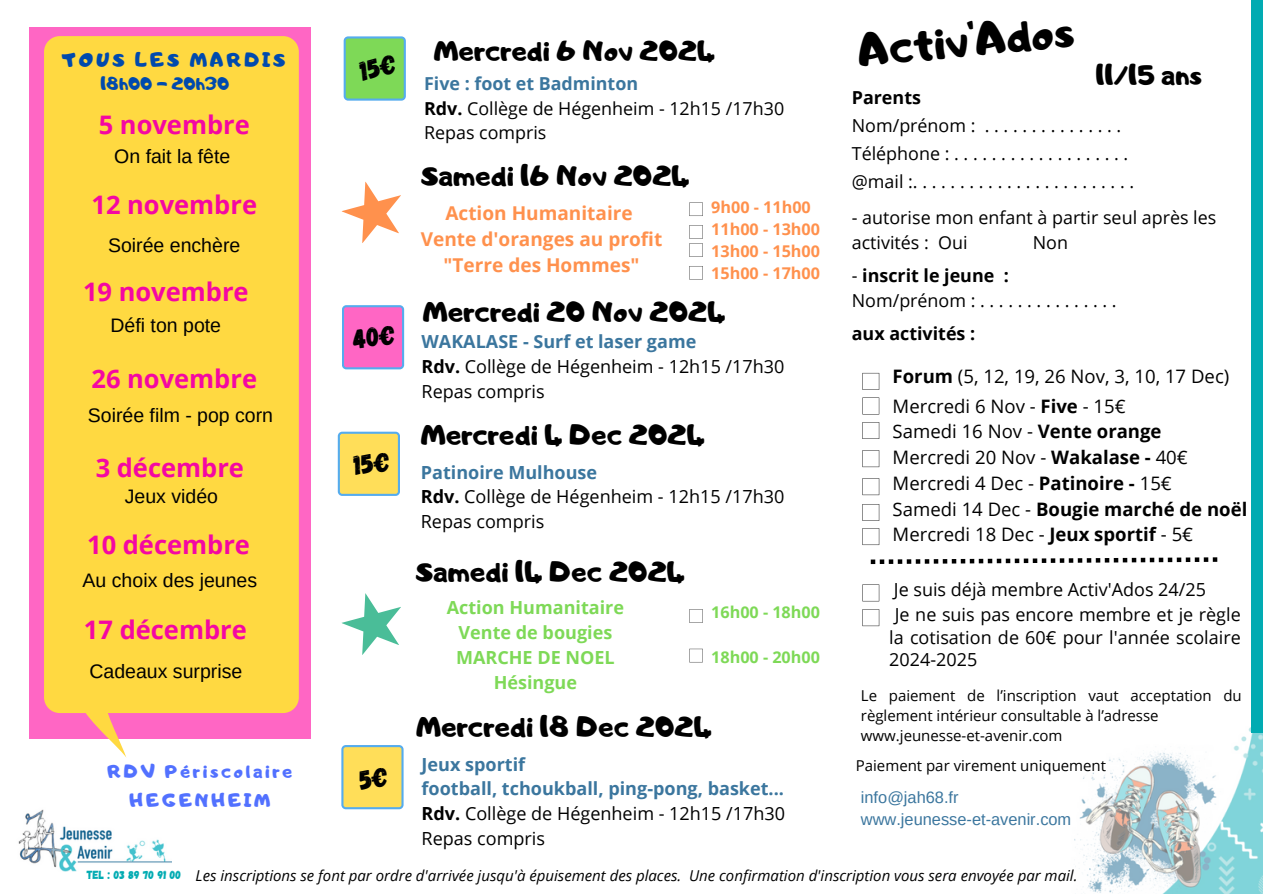
<style>
.page{position:relative;width:1263px;height:894px;background:#fff}
.page>*{position:absolute;margin:0;border:0;box-sizing:border-box;transform-origin:0 0}
.t1{font:44.1px "Adigiana Toybox";color:#000}
.t2{font:27.9px "Adigiana Toybox";color:#000}
.t3{font:27.75px "Adigiana Toybox";color:#000}
.t4{font:27px "Adigiana Toybox";color:#000}
.t5{font:700 25.5px "Open Sans";color:#f407a3}
.t6{font:19.5px "Arimo";color:#000}
.t7{font:19.5px "Adigiana Toybox";letter-spacing:.145em;color:#004aad}
.t8{font:700 19.05px/26.1px "Open Sans";color:#ff914d;text-align:center}
.t9{font:18.6px/25.8px "Open Sans";color:#000}
.t10{font:18.15px/29.2px "Adigiana Toybox";letter-spacing:.145em;color:#5271ff;text-align:center}
.t11{font:18px/24.8px "Open Sans";color:#000}
.t12{font:700 18px/24.8px "Open Sans";color:#3b769e}
.t13{font:700 18px/24.8px "Open Sans";color:#7ed957;text-align:center}
.t14{font:17.85px/28px "Open Sans";color:#000}
.t15{font:700 17.85px "Open Sans";color:#000}
.t16{font:17.4px "Adigiana Toybox";color:#004aad}
.t17{font:16.35px "Arimo";color:#3b769e}
.t18{font:700 16.2px/21.9px "Open Sans";color:#ff914d}
.t19{font:700 16.2px "Open Sans";color:#7ed957}
.t20{font:15px/20.2px "Open Sans";color:#000}
.t21{font:italic 15px "Open Sans";color:#000}
.t22{font:11.7px "Gagalin";color:#01abb2}
.s1{font-weight:700;color:#3b769e}
.s2{font-weight:700}
.s3{color:#000}
.s4{font-weight:400;color:#000}
</style>
<div class="page">
<img style="left:1074px;top:727px;width:189px;height:166px">
<div style="left:1251px;top:0;width:12px;height:732px;background:#01abb2"></div>
<img style="left:18px;top:809px;width:154px;height:62px">
<div style="left:29px;top:27px;width:282px;height:711px;background:#ff66c4"></div>
<div style="left:44px;top:36px;width:255px;height:721px;background:#ffd941"></div>
<svg style="left:862px;top:373px;width:17px;height:16px"></svg>
<svg style="left:862px;top:397px;width:17px;height:17px"></svg>
<svg style="left:862px;top:422px;width:17px;height:17px"></svg>
<svg style="left:862px;top:450px;width:17px;height:17px"></svg>
<svg style="left:862px;top:478px;width:17px;height:17px"></svg>
<svg style="left:862px;top:504px;width:17px;height:16px"></svg>
<svg style="left:689px;top:202px;width:14px;height:14px"></svg>
<svg style="left:689px;top:225px;width:14px;height:32px"></svg>
<svg style="left:689px;top:266px;width:14px;height:13px"></svg>
<svg style="left:689px;top:609px;width:14px;height:13px"></svg>
<svg style="left:689px;top:648px;width:14px;height:14px"></svg>
<svg style="left:871px;top:557px;width:346px;height:7px"></svg>
<svg style="left:862px;top:584px;width:17px;height:17px"></svg>
<svg style="left:862px;top:609px;width:17px;height:17px"></svg>
<svg style="left:341px;top:181px;width:60px;height:62px"></svg>
<svg style="left:341px;top:593px;width:60px;height:62px"></svg>
<svg style="left:862px;top:528px;width:17px;height:17px"></svg>
<svg style="left:344px;top:36px;width:62px;height:65px;background:#7bd46c"></svg>
<svg style="left:342px;top:305px;width:62px;height:64px;background:#ea6fc9"></svg>
<svg style="left:338px;top:431px;width:62px;height:64px;background:#ecd86b"></svg>
<svg style="left:341px;top:745px;width:63px;height:64px;background:#ead86d"></svg>
<p class="t7" style="left:62px;top:47px;width:225px">TOUS LES MARDIS</p>
<p class="t16" style="left:101px;top:73px;width:130px">18h00 - 20h30</p>
<p class="t5" style="left:99px;top:107px;width:153px">5 novembre</p>
<h5 class="t6" style="left:114px;top:145px;width:117px">On fait la fête</h5>
<p class="t5" style="left:91px;top:187px;width:167px">12 novembre</p>
<p class="t6" style="left:108px;top:234px;width:134px">Soirée enchère</p>
<p class="t5" style="left:83px;top:273px;width:167px">19 novembre</p>
<p class="t6" style="left:111px;top:314px;width:112px">Défi ton pote</p>
<h3 class="t5" style="left:91px;top:360px;width:167px">26 novembre</h3>
<h5 class="t6" style="left:88px;top:404px;width:187px">Soirée film - pop corn</h5>
<h3 class="t5" style="left:96px;top:449px;width:150px">3 décembre</h3>
<h3 class="t6" style="left:125px;top:485px;width:95px">Jeux vidéo</h3>
<h5 class="t5" style="left:87px;top:527px;width:164px">10 décembre</h5>
<p class="t6" style="left:83px;top:569px;width:176px">Au choix des jeunes</p>
<h5 class="t5" style="left:84px;top:611px;width:164px">17 décembre</h5>
<h3 class="t6" style="left:89px;top:659px;width:154px">Cadeaux surprise</h3>
<p class="t10" style="left:107px;top:756px;width:187px">RDV Périscolaire<br>HEGENHEIM</p>
<h5 class="t3" style="left:434px;top:33px;width:283px">Mercredi 6 Nov 2024</h5>
<h2 class="t14" style="left:424px;top:70px;width:362px;line-height:24.8px"><span class="s1">Five : foot et Badminton<br></span><span class="s2">Rdv.</span> Collège de Hégenheim - 12h15 /17h30<br>Repas compris</h2>
<h5 class="t2" style="left:422px;top:157px;width:270px">Samedi 16 Nov 2024</h5>
<h5 class="t8" style="left:421px;top:199px;width:243px">Action Humanitaire<br>Vente d'oranges au profit "Terre des Hommes"</h5>
<h3 class="t18" style="left:711px;top:196px;width:110px">9h00 - 11h00<br>11h00 - 13h00<br>13h00 - 15h00<br>15h00 - 17h00</h3>
<h5 class="t2" style="left:423px;top:294px;width:304px">Mercredi 20 Nov 2024</h5>
<h2 class="t11" style="left:422px;top:328px;width:364px"><span class="s1">WAKALASE - Surf et laser game<br></span><span class="s2">Rdv.</span> Collège de Hégenheim - 12h15 /17h30<br>Repas compris</h2>
<h2 class="t2" style="left:421px;top:416px;width:286px">Mercredi 4 Dec 2024</h2>
<h2 class="t11" style="left:421px;top:459px;width:365px"><span class="s1">Patinoire Mulhouse<br></span><span class="s2">Rdv.</span> Collège de Hégenheim - 12h15 /17h30<br>Repas compris</h2>
<h5 class="t2" style="left:416px;top:553px;width:271px">Samedi 14 Dec 2024</h5>
<h4 class="t13" style="left:447px;top:595px;width:179px">Action Humanitaire<br>Vente de bougies<br>MARCHE DE NOEL<br>Hésingue</h4>
<h6 class="t19" style="left:711px;top:600px;width:110px">16h00 - 18h00</h6>
<h4 class="t19" style="left:711px;top:645px;width:110px">18h00 - 20h00</h4>
<p class="t2" style="left:416px;top:708px;width:298px">Mercredi 18 Dec 2024</p>
<p class="t12" style="left:422px;top:751px;width:365px">Jeux sportif<br>football, tchoukball, ping-pong, basket...<br><span class="s3">Rdv.</span> <span class="s4">Collège de Hégenheim - 12h15 /17h30<br>Repas compris</span></p>
<h2 class="t1" style="left:856px;top:21px;width:218px;rotate:-5deg">Activ'Ados</h2>
<h5 class="t4" style="left:1096px;top:57px;width:107px">11/15 ans</h5>
<h3 class="t14" style="left:852px;top:83px;width:284px"><span class="s2">Parents<br></span>Nom/prénom: ...............<br>Téléphone:................... @mail:........................</h3>
<h3 class="t14" style="left:852px;top:204px;width:366px;line-height:25px">- autorise mon enfant à partir seul après les activités : Oui</h3>
<h3 class="t14" style="left:1033px;top:228px;width:37px">Non</h3>
<h3 class="t14" style="left:852px;top:262px;width:266px;line-height:25px">- <span class="s2">inscrit le jeune :<br></span>Nom/prénom:...............</h3>
<h5 class="t15" style="left:852px;top:320px;width:125px">aux activités :</h5>
<h5 class="t9" style="left:893px;top:362px;width:338px"><span class="s2">Forum</span> (5, 12, 19, 26 Nov, 3, 10, 17 Dec)</h5>
<h5 class="t9" style="left:893px;top:392px;width:356px">Mercredi 6 Nov - <span class="s2">Five</span> - 15€<br>Samedi 16 Nov - <span class="s2">Vente orange<br></span>Mercredi 20 Nov - <span class="s2">Wakalase -</span> 40€<br>Mercredi 4 Dec - <span class="s2">Patinoire -</span> 15€<br>Samedi 14 Dec - <span class="s2">Bougie marché de noël<br></span>Mercredi 18 Dec - <span class="s2">Jeux sportif</span> - 5€</h5>
<h5 class="t11" style="left:894px;top:576px;width:348px">Je suis déjà membre Activ'Ados 24/25<br>Je ne suis pas encore membre et je règle</h5>
<h5 class="t11" style="left:889px;top:625px;width:353px;line-height:22.5px">la cotisation de 60€ pour l'année scolaire<br>2024-2025</h5>
<h3 class="t20" style="left:861px;top:684px;width:382px">Le paiement de l’inscription vaut acceptation du règlement intérieur consultable à l’adresse</h3>
<h5 class="t20" style="left:861px;top:725px;width:203px">www.jeunesse-et-avenir.com</h5>
<p class="t20" style="left:856px;top:754px;width:252px">Paiement par virement uniquement</p>
<h4 class="t17" style="left:861px;top:787px;width:99px">info@jah68.fr</h4>
<h6 class="t17" style="left:861px;top:810px;width:212px">www.jeunesse-et-avenir.com</h6>
<h2 class="t22" style="left:87px;top:867px;width:96px">tel : 03 89 70 91 00</h2>
<h6 class="t21" style="left:196px;top:865px;width:883px">Les inscriptions se font par ordre d'arrivée jusqu'à épuisement des places. Une confirmation d'inscription vous sera envoyée par mail.</h6>
</div>
